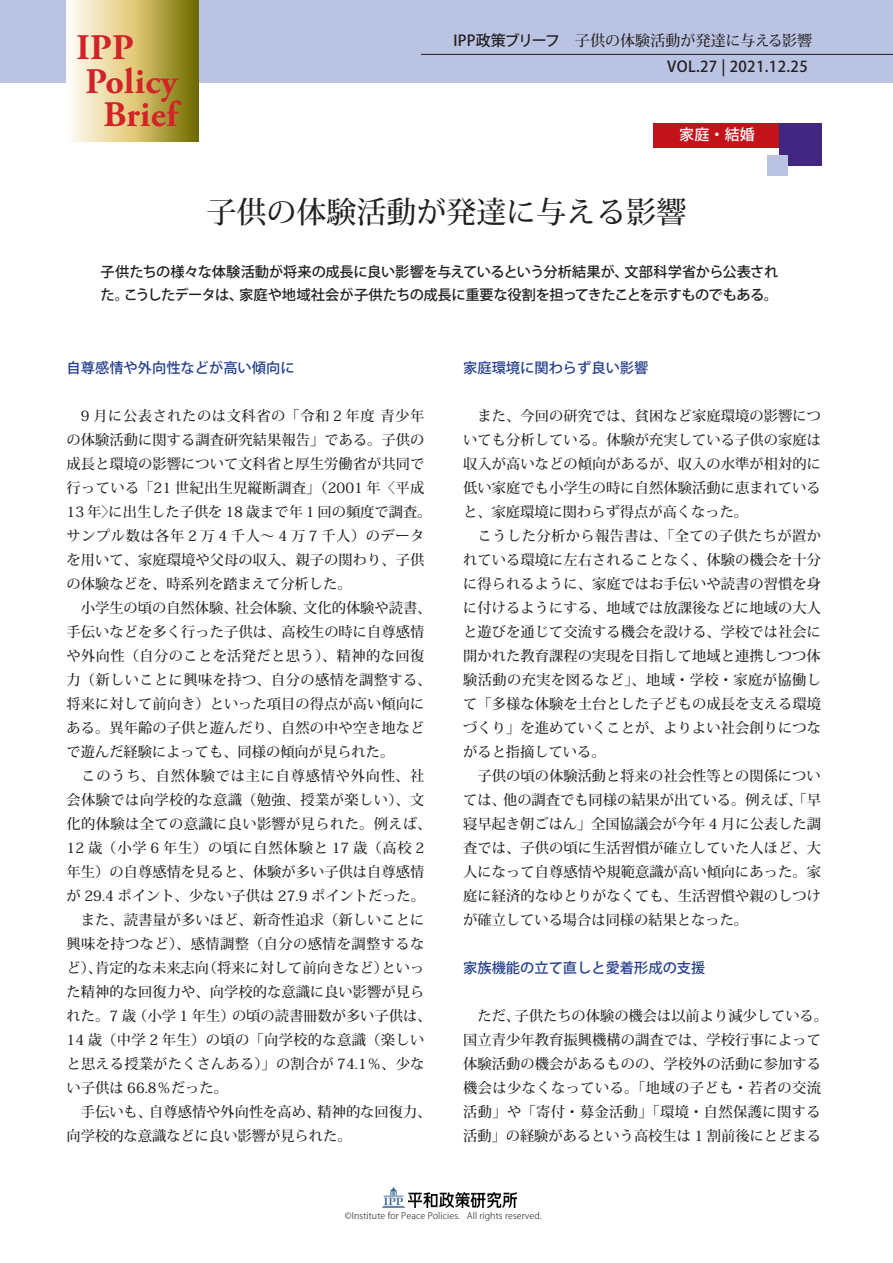
<style>
.page{position:relative;width:893px;height:1263px;background:#fff}
.page>*{position:absolute;margin:0;border:0;box-sizing:border-box;transform-origin:0 0}
.t1{font:700 36px "Adobe Garamond Pro";letter-spacing:.01em;color:#d1232a}
.t2{font:500 30px "Koz Min Pro";color:#231f20}
.t3{font:500 15px "Koz Min Pro";letter-spacing:.01em;color:#231f20}
.t4{font:500 15px "Koz Go Pro";letter-spacing:.025em;color:#231f20}
.t5{font:500 15px "Koz Go Pro";color:#fff}
.t6{font:500 14.25px/24px "Koz Min Pro";letter-spacing:.005em;color:#231f20}
.t7{font:500 14.25px/22.5px "Koz Go Pro";letter-spacing:-.025em;color:#231f20}
.t8{font:500 14.25px "Koz Go Pro";color:#253f8e}
.t9{font:300 9px "Koz Go Pr 6 N";letter-spacing:.01em;color:#231f20}
.s1{font-family:"Koz Go Pro"}
</style>
<div class="page">
<svg style="left:81px;top:103px;width:118px;height:39px"></svg>
<div style="left:0;top:0;width:893px;height:83px;background:#bac3e2"></div>
<hr style="left:421px;top:54px;width:472px;height:1px;background:#231f20">
<div style="left:653px;top:123px;width:126px;height:25px;background:#c4121a"></div>
<svg style="left:66px;top:0;width:132px;height:141px;background:#cec17d"></svg>
<div style="left:779px;top:123px;width:42px;height:43px;background:#412682"></div>
<div style="left:768px;top:155px;width:20px;height:20px;background:#bac3e2"></div>
<img style="left:382px;top:1188px;width:23px;height:20px">
<img style="left:409px;top:1193px;width:108px;height:14px">
<h1 class="t1" style="left:77px;top:27px;width:59px">IPP</h1>
<h1 class="t1" style="left:86px;top:60px;width:94px">Policy</h1>
<h1 class="t1" style="left:104px;top:94px;width:76px">Brief</h1>
<p class="t3" style="left:454px;top:30px;width:360px"><span class="s1">IPP政策ブリーフ</span>　子供の体験活動が発達に与える影響</p>
<p class="t4" style="left:667px;top:57px;width:142px">VOL.27 | 2021.12.25</p>
<p class="t5" style="left:679px;top:125px;width:77px">家庭・結婚</p>
<h2 class="t2" style="left:206px;top:191px;width:482px">子供の体験活動が発達に与える影響</h2>
<p class="t7" style="left:101px;top:261px;width:679px">子供たちの様々な体験活動が将来の成長に良い影響を与えているという分析結果が、文部科学省から公表された。こうしたデータは、家庭や地域社会が子供たちの成長に重要な役割を担ってきたことを示すものでもある。</p>
<p class="t8" style="left:67px;top:359px;width:229px">自尊感情や外向性などが高い傾向に</p>
<p class="t6" style="left:67px;top:403px;width:366px">　9 月に公表されたのは文科省の「令和 2 年度 青少年の体験活動に関する調査研究結果報告」である。子供の成長と環境の影響について文科省と厚生労働省が共同で行っている「21 世紀出生児縦断調査」（2001 年〈平成<br>13 年〉に出生した子供を 18 歳まで年 1 回の頻度で調査。サンプル数は各年 2 万 4 千人～ 4 万 7 千人）のデータを用いて、家庭環境や父母の収入、親子の関わり、子供の体験などを、時系列を踏まえて分析した。<br>　小学生の頃の自然体験、社会体験、文化的体験や読書、手伝いなどを多く行った子供は、高校生の時に自尊感情や外向性（自分のことを活発だと思う）、精神的な回復力（新しいことに興味を持つ、自分の感情を調整する、将来に対して前向き）といった項目の得点が高い傾向にある。異年齢の子供と遊んだり、自然の中や空き地などで遊んだ経験によっても、同様の傾向が見られた。<br>　このうち、自然体験では主に自尊感情や外向性、社会体験では向学校的な意識（勉強、授業が楽しい）、文化的体験は全ての意識に良い影響が見られた。例えば、<br>12 歳（小学 6 年生）の頃に自然体験と 17 歳（高校 2年生）の自尊感情を見ると、体験が多い子供は自尊感情が 29.4 ポイント、少ない子供は 27.9 ポイントだった。　また、読書量が多いほど、新奇性追求（新しいことに興味を持つなど）、感情調整（自分の感情を調整するなど）、肯定的な未来志向（将来に対して前向きなど）といった精神的な回復力や、向学校的な意識に良い影響が見られた。7 歳（小学 1 年生）の頃の読書冊数が多い子供は、<br>14 歳（中学 2 年生）の頃の「向学校的な意識（楽しいと思える授業がたくさんある）」の割合が 74.1％、少ない子供は 66.8％だった。<br>　手伝いも、自尊感情や外向性を高め、精神的な回復力、向学校的な意識などに良い影響が見られた。</p>
<p class="t8" style="left:463px;top:359px;width:187px">家庭環境に関わらず良い影響</p>
<p class="t6" style="left:463px;top:403px;width:359px">　また、今回の研究では、貧困など家庭環境の影響についても分析している。体験が充実している子供の家庭は収入が高いなどの傾向があるが、収入の水準が相対的に低い家庭でも小学生の時に自然体験活動に恵まれていると、家庭環境に関わらず得点が高くなった。<br>　こうした分析から報告書は、「全ての子供たちが置かれている環境に左右されることなく、体験の機会を十分に得られるように、家庭ではお手伝いや読書の習慣を身に付けるようにする、地域では放課後などに地域の大人と遊びを通じて交流する機会を設ける、学校では社会に開かれた教育課程の実現を目指して地域と連携しつつ体験活動の充実を図るなど」、地域・学校・家庭が協働して「多様な体験を土台とした子どもの成長を支える環境づくり」を進めていくことが、よりよい社会創りにつながると指摘している。<br>　子供の頃の体験活動と将来の社会性等との関係については、他の調査でも同様の結果が出ている。例えば、「早寝早起き朝ごはん」全国協議会が今年 4 月に公表した調査では、子供の頃に生活習慣が確立していた人ほど、大人になって自尊感情や規範意識が高い傾向にあった。家庭に経済的なゆとりがなくても、生活習慣や親のしつけが確立している場合は同様の結果となった。</p>
<p class="t8" style="left:463px;top:959px;width:244px">家族機能の立て直しと愛着形成の支援</p>
<p class="t6" style="left:463px;top:1003px;width:366px">　ただ、子供たちの体験の機会は以前より減少している。国立青少年教育振興機構の調査では、学校行事によって体験活動の機会があるものの、学校外の活動に参加する機会は少なくなっている。「地域の子ども・若者の交流活動」や「寄付・募金活動」「環境・自然保護に関する活動」の経験があるという高校生は 1 割前後にとどまる</p>
<p class="t9" style="left:345px;top:1210px;width:198px">©Institute for Peace Policies. All rights reserved.</p>
</div>
